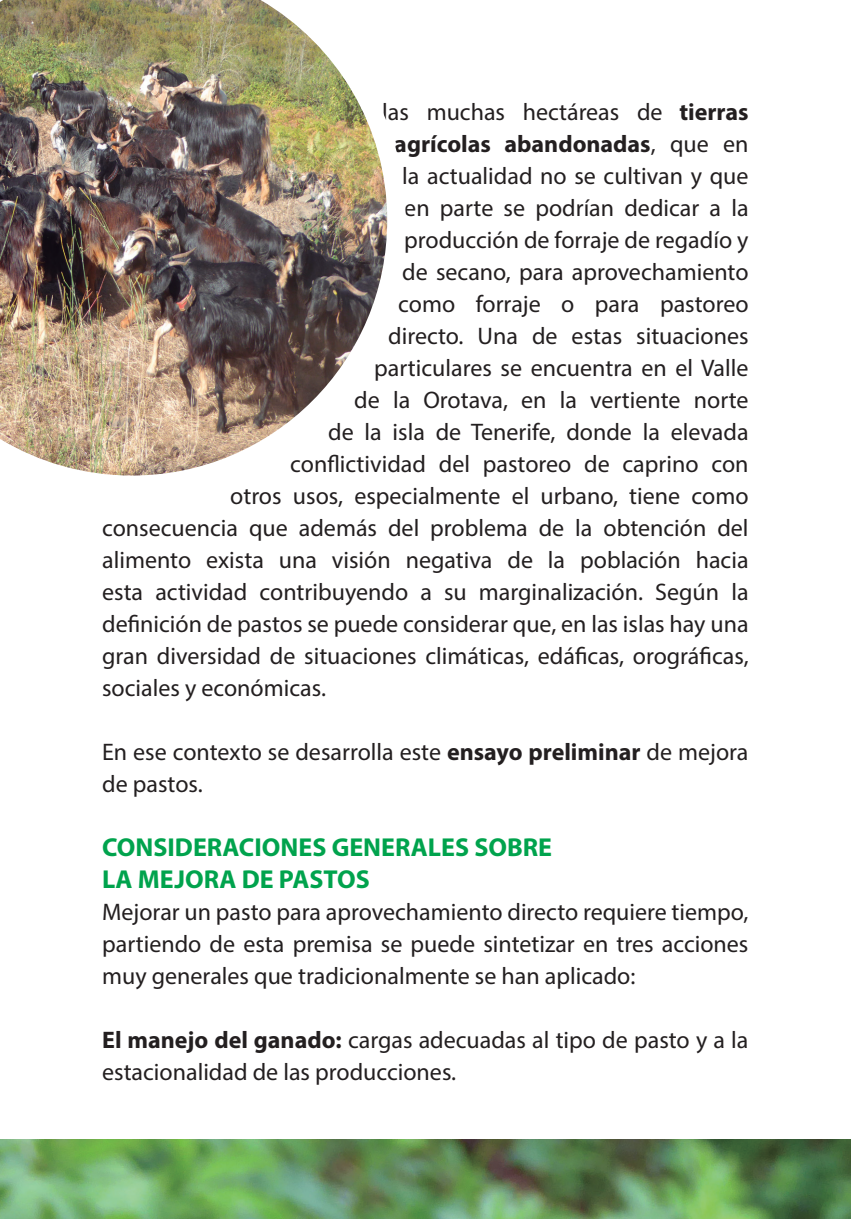
<style>
.page{position:relative;width:851px;height:1219px;background:#fff}
.page>*{position:absolute;margin:0;border:0;box-sizing:border-box;transform-origin:0 0}
.t1{font:700 26px/32px "Myriad Pro";color:#00a34d}
.t2{font:24px/32px "Myriad Pro";color:#231f20}
.t3{font:700 24px "Myriad Pro";color:#231f20}
.s1{font-weight:700}
.s2{font-weight:400}
</style>
<div class="page">
<img style="left:0;top:1140px;width:850px;height:79px">
<img style="left:0;top:0;width:387px;height:476px">
<p class="t2" style="left:382px;top:96px;width:367px">las muchas hectáreas de <span class="s1">tierras</span></p>
<p class="t3" style="left:394px;top:128px;width:355px">agrícolas abandonadas<span class="s2">, que en</span></p>
<p class="t2" style="left:402px;top:160px;width:348px">la actualidad no se cultivan y que</p>
<p class="t2" style="left:404px;top:192px;width:346px">en parte se podrían dedicar a la</p>
<p class="t2" style="left:404px;top:224px;width:345px">producción de forraje de regadío y</p>
<p class="t2" style="left:402px;top:256px;width:348px">de secano, para aprovechamiento</p>
<p class="t2" style="left:398px;top:288px;width:352px">como forraje o para pastoreo</p>
<p class="t2" style="left:388px;top:320px;width:362px">directo. Una de estas situaciones</p>
<p class="t2" style="left:374px;top:352px;width:376px">particulares se encuentra en el Valle</p>
<p class="t2" style="left:354px;top:384px;width:396px">de la Orotava, en la vertiente norte</p>
<p class="t2" style="left:328px;top:416px;width:422px">de la isla de Tenerife, donde la elevada</p>
<p class="t2" style="left:290px;top:448px;width:459px">conflictividad del pastoreo de caprino con</p>
<p class="t2" style="left:230px;top:480px;width:519px">otros usos, especialmente el urbano, tiene como</p>
<p class="t2" style="left:102px;top:512px;width:648px">consecuencia que además del problema de la obtención del</p>
<p class="t2" style="left:102px;top:544px;width:648px">alimento exista una visión negativa de la población hacia</p>
<p class="t2" style="left:102px;top:576px;width:648px">esta actividad contribuyendo a su marginalización. Según la</p>
<p class="t2" style="left:102px;top:607px;width:648px">definición de pastos se puede considerar que, en las islas hay una</p>
<p class="t2" style="left:102px;top:639px;width:648px">gran diversidad de situaciones climáticas, edáficas, orográficas,</p>
<p class="t2" style="left:102px;top:671px;width:225px">sociales y económicas.</p>
<p class="t2" style="left:102px;top:735px;width:647px">En ese contexto se desarrolla este <span class="s1">ensayo preliminar</span> de mejora de pastos.</p>
<p class="t1" style="left:102px;top:830px;width:451px">CONSIDERACIONES GENERALES SOBRE<br>LA MEJORA DE PASTOS</p>
<p class="t2" style="left:102px;top:896px;width:647px;text-align:justify">Mejorar un pasto para aprovechamiento directo requiere tiempo, partiendo de esta premisa se puede sintetizar en tres acciones muy generales que tradicionalmente se han aplicado:</p>
<p class="t2" style="left:102px;top:1024px;width:647px"><span class="s1">El manejo del ganado:</span> cargas adecuadas al tipo de pasto y a la estacionalidad de las producciones.</p>
</div>
